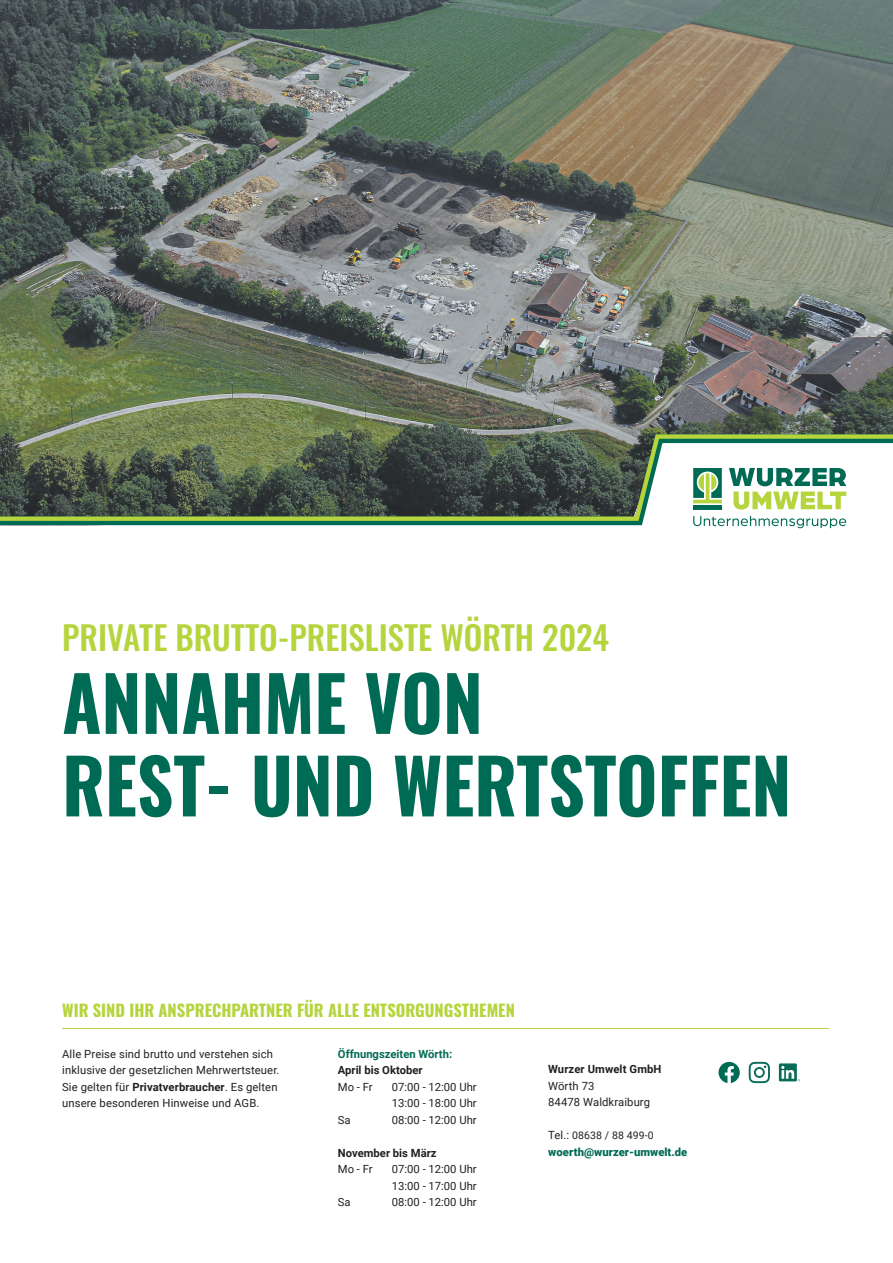
<style>
.page{position:relative;width:893px;height:1263px;background:#fff}
.page>*{position:absolute;margin:0;border:0;box-sizing:border-box;transform-origin:0 0}
.t1{font:700 75px/82.5px "Oswald";color:#006b55;scale:.95 1}
.t2{font:500 33px "Oswald";color:#b6d43d}
.t3{font:700 16.5px "Oswald";color:#b6d43d}
.t4{font:11.25px/16.5px "Roboto";letter-spacing:.01em;color:#231f20}
.t5{font:700 11.25px "Roboto";color:#231f20}
.t6{font:900 11.25px "Roboto";color:#006b55}
.t7{font:700 11.25px "Roboto";color:#006b55}
.t8{font:10.5px "Roboto";letter-spacing:.01em;color:#231f20}
.s1{font-weight:700}
.s2{font-size:11.25px}
</style>
<div class="page">
<img style="left:0;top:0;width:893px;height:430px">
<svg style="left:0;top:430px;width:893px;height:99px"></svg>
<svg style="left:0;top:431px;width:893px;height:92px"></svg>
<hr style="left:62px;top:1028px;width:767px;height:1px;background:#b6d43d">
<svg style="left:749px;top:1062px;width:21px;height:21px"></svg>
<svg style="left:718px;top:1062px;width:22px;height:21px"></svg>
<svg style="left:779px;top:1063px;width:21px;height:18px"></svg>
<h2 class="t2" style="left:62px;top:621px;width:548px">PRIVATE BRUTTO-PREISLISTE WÖRTH 2024</h2>
<h1 class="t1" style="left:62px;top:667px;width:769px">ANNAHME VON<br>REST- UND WERTSTOFFEN</h1>
<h3 class="t3" style="left:62px;top:1001px;width:454px">WIR SIND IHR ANSPRECHPARTNER FÜR ALLE ENTSORGUNGSTHEMEN</h3>
<p class="t4" style="left:62px;top:1045px;width:219px">Alle Preise sind brutto und verstehen sich inklusive der gesetzlichen Mehrwertsteuer.<br>Sie gelten für <span class="s1">Privatverbraucher</span>. Es gelten unsere besonderen Hinweise und AGB.</p>
<p class="t7" style="left:338px;top:1046px;width:116px">Öffnungszeiten Wörth:</p>
<p class="t5" style="left:338px;top:1062px;width:86px">April bis Oktober</p>
<p class="t4" style="left:338px;top:1078px;width:36px">Mo - Fr</p>
<p class="t4" style="left:392px;top:1078px;width:86px">07:00 - 12:00 Uhr<br>13:00 - 18:00 Uhr</p>
<p class="t4" style="left:338px;top:1111px;width:14px">Sa</p>
<p class="t4" style="left:392px;top:1111px;width:86px">08:00 - 12:00 Uhr</p>
<p class="t5" style="left:338px;top:1145px;width:100px">November bis März</p>
<p class="t4" style="left:338px;top:1160px;width:36px">Mo - Fr</p>
<p class="t4" style="left:392px;top:1160px;width:86px">07:00 - 12:00 Uhr<br>13:00 - 17:00 Uhr</p>
<p class="t4" style="left:338px;top:1193px;width:14px">Sa</p>
<p class="t4" style="left:392px;top:1193px;width:86px">08:00 - 12:00 Uhr</p>
<p class="t5" style="left:548px;top:1061px;width:115px">Wurzer Umwelt GmbH</p>
<p class="t4" style="left:548px;top:1077px;width:103px">Wörth 73<br>84478 Waldkraiburg</p>
<p class="t8" style="left:548px;top:1128px;width:107px"><span class="s2">Tel.:</span> 08638 / 88 499-0</p>
<p class="t6" style="left:548px;top:1144px;width:141px">woerth@wurzer-umwelt.de</p>
</div>
